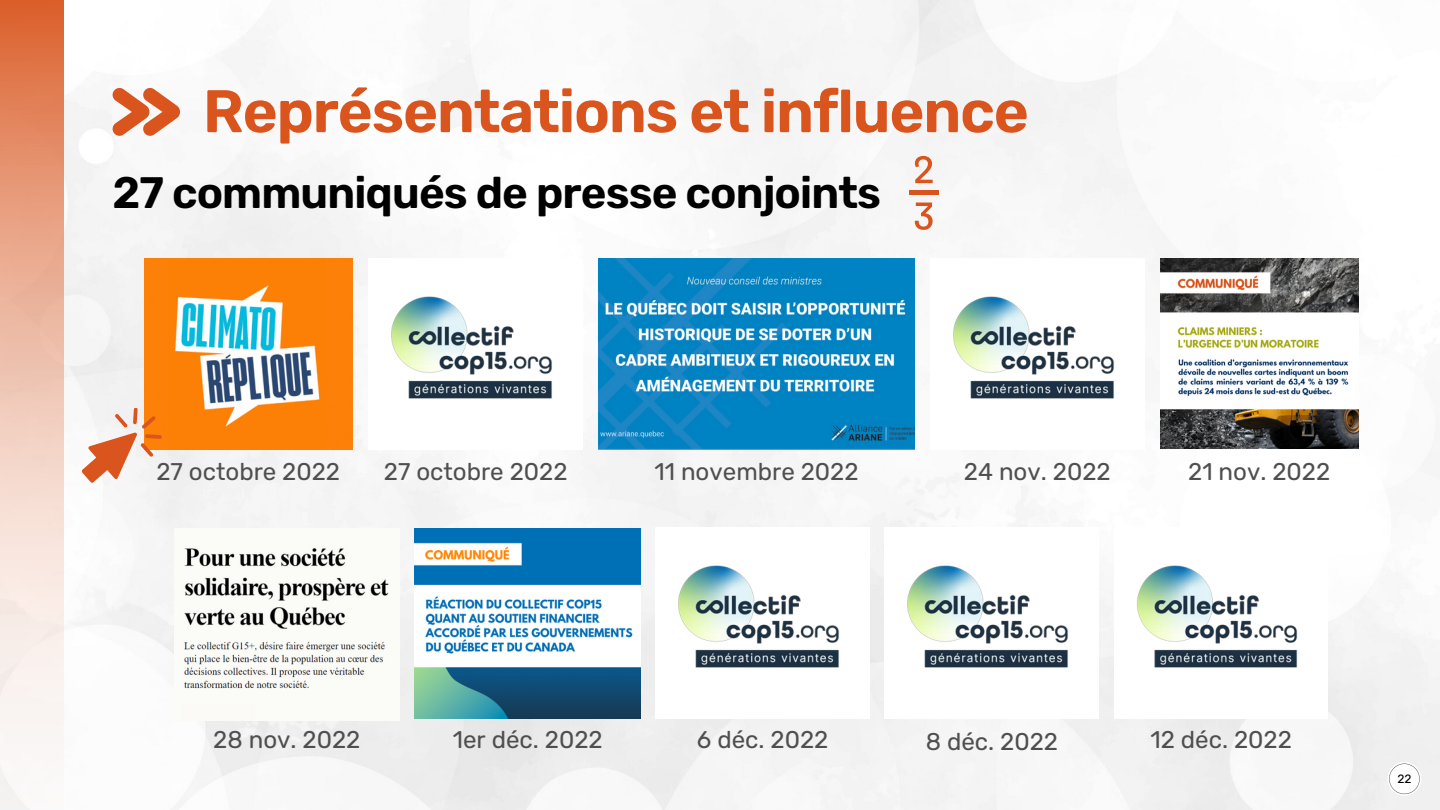
<style>
.page{position:relative;width:1440px;height:810px;background:#fff}
.page>*{position:absolute;margin:0;border:0;box-sizing:border-box;transform-origin:0 0}
.t1{font:600 60px "Rubik";letter-spacing:-.02em;color:#d9551d}
.t2{font:600 44px "Rubik";letter-spacing:-.02em;color:#000}
.t3{font:24.1px "Rubik";color:#4f4f50}
.t4{font:12px "Rubik";color:#000}
</style>
<div class="page">
<img style="left:63px;top:0;width:1377px;height:810px">
<img style="left:415px;top:529px;width:226px;height:190px">
<img style="left:144px;top:258px;width:209px;height:191px">
<img style="left:599px;top:258px;width:315px;height:191px">
<img style="left:1160px;top:259px;width:198px;height:190px">
<img style="left:174px;top:529px;width:226px;height:191px">
<svg style="left:81px;top:404px;width:83px;height:83px"></svg>
<img style="left:369px;top:258px;width:213px;height:191px">
<img style="left:930px;top:258px;width:214px;height:191px">
<img style="left:656px;top:527px;width:213px;height:191px">
<img style="left:1114px;top:527px;width:214px;height:191px">
<img style="left:885px;top:527px;width:214px;height:191px">
<svg style="left:915px;top:156px;width:18px;height:27px"></svg>
<svg style="left:915px;top:203px;width:18px;height:27px"></svg>
<hr style="left:909px;top:191px;width:30px;height:4px;background:#d9551d">
<svg style="left:0;top:0;width:63px;height:810px"></svg>
<svg style="left:113px;top:87px;width:67px;height:50px"></svg>
<svg style="left:1388px;top:762px;width:33px;height:34px"></svg>
<p class="t1" style="left:203px;top:76px;width:827px">Représentations et influence</p>
<p class="t2" style="left:113px;top:167px;width:770px">27 communiqués de presse conjoints</p>
<p class="t3" style="left:156px;top:457px;width:185px">27 octobre 2022</p>
<p class="t3" style="left:654px;top:457px;width:206px">11 novembre 2022</p>
<p class="t3" style="left:1188px;top:457px;width:144px">21 nov. 2022</p>
<p class="t3" style="left:384px;top:457px;width:185px">27 octobre 2022</p>
<p class="t3" style="left:964px;top:457px;width:148px">24 nov. 2022</p>
<p class="t3" style="left:213px;top:725px;width:149px">28 nov. 2022</p>
<p class="t3" style="left:453px;top:725px;width:151px">1er déc. 2022</p>
<p class="t3" style="left:697px;top:725px;width:133px">6 déc. 2022</p>
<p class="t3" style="left:926px;top:728px;width:134px">8 déc. 2022</p>
<p class="t3" style="left:1151px;top:725px;width:143px">12 déc. 2022</p>
<p class="t4" style="left:1398px;top:772px;width:16px">22</p>
</div>
